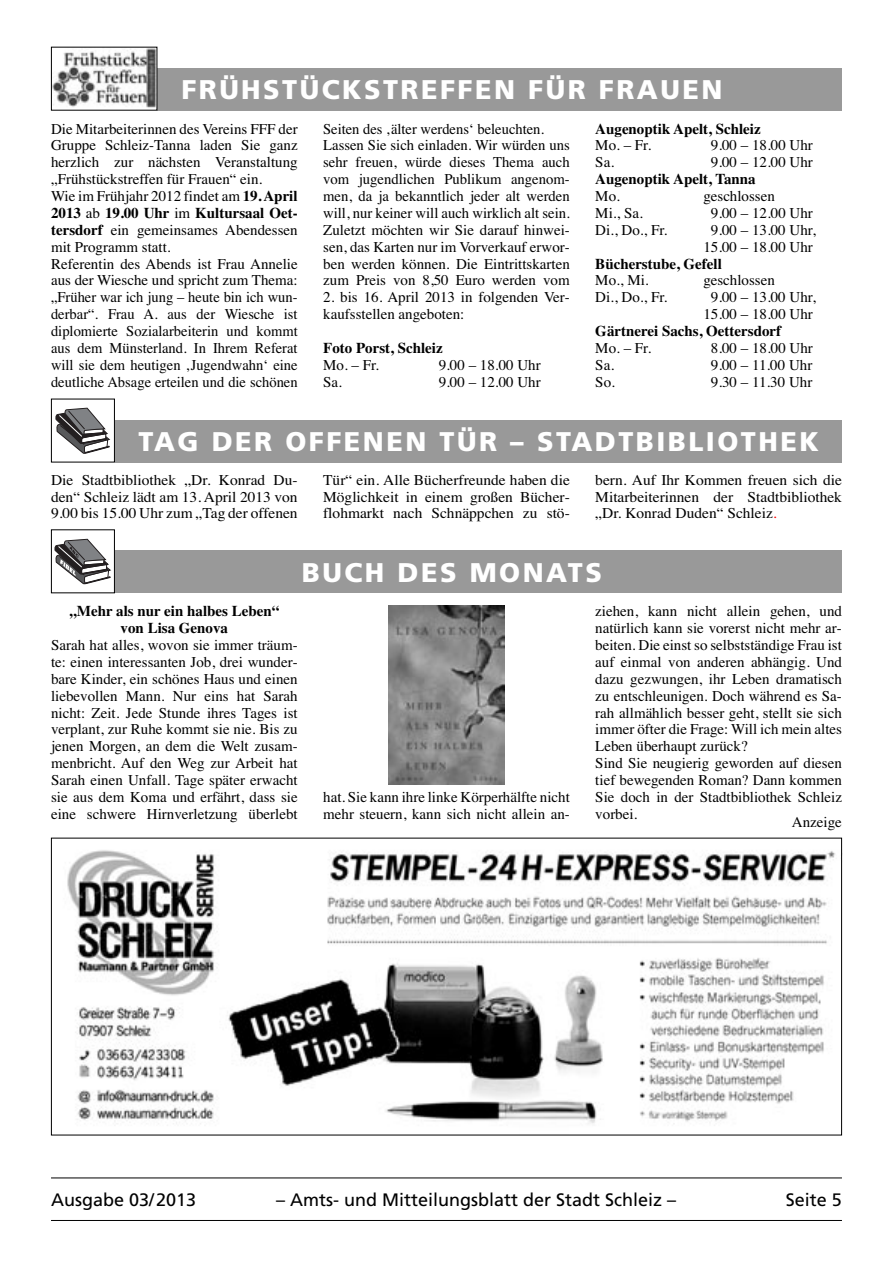
<style>
.page{position:relative;width:893px;height:1263px;background:#fff}
.page>*{position:absolute;margin:0;border:0;box-sizing:border-box;transform-origin:0 0}
.t1{font:900 27px "Frutiger";letter-spacing:.09em;color:#fff}
.t2{font:18px "Frutiger";color:#000}
.t3{font:15px/16.8px "Times";color:#000}
.t4{font:700 15px/16.8px "Times";color:#000;text-align:center}
.s1{font-weight:700}
.s2{color:#f00}
</style>
<div class="page">
<div style="left:51px;top:551px;width:791px;height:42px;background:#999"></div>
<div style="left:51px;top:530px;width:63px;height:63px;background:#fff"></div>
<svg style="left:54px;top:539px;width:57px;height:45px"></svg>
<div style="left:51px;top:529px;width:64px;height:64px;border:1px solid #000"></div>
<img style="left:389px;top:606px;width:116px;height:178px">
<div style="left:51px;top:68px;width:791px;height:43px;background:#999"></div>
<img style="left:53px;top:49px;width:102px;height:60px">
<hr style="left:51px;top:1220px;width:791px;height:1px;background:#000">
<hr style="left:51px;top:1177px;width:791px;height:1px;background:#000">
<img style="left:67px;top:850px;width:768px;height:274px">
<div style="left:51px;top:420px;width:791px;height:42px;background:#999"></div>
<div style="left:51px;top:399px;width:63px;height:63px;background:#fff"></div>
<svg style="left:55px;top:408px;width:55px;height:46px"></svg>
<div style="left:51px;top:399px;width:64px;height:63px;border:1px solid #000"></div>
<h1 class="t1" style="left:181px;top:79px;width:542px">FRÜHSTÜCKSTREFFEN FÜR FRAUEN</h1>
<p class="t3" style="left:51px;top:122px;width:248px">Die Mitarbeiterinnen des Vereins FFF der Gruppe Schleiz-Tanna laden Sie ganz herzlich zur nächsten Veranstaltung „Frühstückstreffen für Frauen“ ein.<br>Wie im Frühjahr 2012 findet am <span class="s1">19. April 2013</span> ab <span class="s1">19.00 Uhr</span> im <span class="s1">Kultursaal Oet&shy;tersdorf</span> ein gemeinsames Abendessen mit Programm statt.<br>Referentin des Abends ist Frau Annelie aus der Wiesche und spricht zum Thema: „Früher war ich jung – heute bin ich wun&shy;derbar“. Frau A. aus der Wiesche ist diplomierte Sozialarbeiterin und kommt aus dem Münsterland. In Ihrem Referat will sie dem heutigen ‚Jugendwahn‘ eine deutliche Absage erteilen und die schönen</p>
<p class="t3" style="left:323px;top:122px;width:248px">Seiten des ‚älter werdens‘ beleuchten.<br>Lassen Sie sich einladen. Wir würden uns sehr freuen, würde dieses Thema auch vom jugendlichen Publikum angenom&shy;men, da ja bekanntlich jeder alt werden will, nur keiner will auch wirklich alt sein.<br>Zuletzt möchten wir Sie darauf hinwei&shy;sen, das Karten nur im Vorverkauf erwor&shy;ben werden können. Die Eintrittskarten zum Preis von 8,50 Euro werden vom</p>
<p class="t3" style="left:323px;top:290px;width:248px">2. bis 16. April 2013 in folgenden Ver&shy;kaufsstellen angeboten:</p>
<p class="t4" style="left:323px;top:341px;width:121px">Foto Porst, Schleiz</p>
<p class="t3" style="left:323px;top:358px;width:57px">Mo. – Fr.</p>
<p class="t3" style="left:439px;top:358px;width:104px">9.00 – 18.00 Uhr</p>
<p class="t3" style="left:323px;top:375px;width:20px">Sa.</p>
<p class="t3" style="left:439px;top:375px;width:104px">9.00 – 12.00 Uhr</p>
<p class="t4" style="left:595px;top:121px;width:167px">Augenoptik Apelt, Schleiz</p>
<p class="t3" style="left:595px;top:138px;width:57px">Mo. – Fr.</p>
<p class="t3" style="left:711px;top:138px;width:104px">9.00 – 18.00 Uhr</p>
<p class="t3" style="left:595px;top:155px;width:20px">Sa.</p>
<p class="t3" style="left:711px;top:155px;width:104px">9.00 – 12.00 Uhr</p>
<p class="t4" style="left:595px;top:172px;width:162px">Augenoptik Apelt, Tanna</p>
<p class="t3" style="left:595px;top:189px;width:26px">Mo.</p>
<p class="t3" style="left:703px;top:189px;width:73px">geschlossen</p>
<p class="t3" style="left:595px;top:206px;width:49px">Mi., Sa.</p>
<p class="t3" style="left:711px;top:206px;width:104px">9.00 – 12.00 Uhr</p>
<p class="t3" style="left:595px;top:223px;width:74px">Di., Do., Fr.</p>
<p class="t3" style="left:703px;top:223px;width:114px;text-align:center">9.00 – 13.00 Uhr,<br>15.00 – 18.00 Uhr</p>
<p class="t4" style="left:595px;top:256px;width:128px">Bücherstube, Gefell</p>
<p class="t3" style="left:595px;top:273px;width:55px">Mo., Mi.</p>
<p class="t3" style="left:703px;top:273px;width:73px">geschlossen</p>
<p class="t3" style="left:595px;top:290px;width:74px">Di., Do., Fr.</p>
<p class="t3" style="left:703px;top:290px;width:114px;text-align:center">9.00 – 13.00 Uhr,<br>15.00 – 18.00 Uhr</p>
<p class="t4" style="left:595px;top:324px;width:187px">Gärtnerei Sachs, Oettersdorf</p>
<p class="t3" style="left:595px;top:341px;width:57px">Mo. – Fr.</p>
<p class="t3" style="left:711px;top:341px;width:104px">8.00 – 18.00 Uhr</p>
<p class="t3" style="left:595px;top:358px;width:20px">Sa.</p>
<p class="t3" style="left:711px;top:358px;width:103px">9.00 – 11.00 Uhr</p>
<p class="t3" style="left:595px;top:375px;width:21px">So.</p>
<p class="t3" style="left:711px;top:375px;width:103px">9.30 – 11.30 Uhr</p>
<h1 class="t1" style="left:139px;top:431px;width:682px">TAG DER OFFENEN TÜR – STADTBIBLIOTHEK</h1>
<p class="t3" style="left:51px;top:474px;width:248px;text-align:justify">Die Stadtbibliothek „Dr. Konrad Du&shy;den“ Schleiz lädt am 13. April 2013 von 9.00 bis 15.00 Uhr zum „Tag der offenen</p>
<p class="t3" style="left:323px;top:474px;width:248px;text-align:justify">Tür“ ein. Alle Bücherfreunde haben die Möglichkeit in einem großen Bücher&shy;flohmarkt nach Schnäppchen zu stö-</p>
<p class="t3" style="left:595px;top:474px;width:248px;text-align:justify">bern. Auf Ihr Kommen freuen sich die Mitarbeiterinnen der Stadtbibliothek „Dr. Konrad Duden“ Schleiz<span class="s2">.</span></p>
<h1 class="t1" style="left:302px;top:561px;width:301px">BUCH DES MONATS</h1>
<p class="t4" style="left:69px;top:604px;width:211px">„Mehr als nur ein halbes Leben“ von Lisa Genova</p>
<p class="t3" style="left:51px;top:638px;width:248px;text-align:justify">Sarah hat alles, wovon sie immer träum&shy;te: einen interessanten Job, drei wunder&shy;bare Kinder, ein schönes Haus und einen liebevollen Mann. Nur eins hat Sarah nicht: Zeit. Jede Stunde ihres Tages ist verplant, zur Ruhe kommt sie nie. Bis zu jenen Morgen, an dem die Welt zusam&shy;menbricht. Auf den Weg zur Arbeit hat Sarah einen Unfall. Tage später erwacht sie aus dem Koma und erfährt, dass sie eine schwere Hirnverletzung überlebt</p>
<p class="t3" style="left:323px;top:790px;width:248px">hat. Sie kann ihre linke Körperhälfte nicht mehr steuern, kann sich nicht allein an-</p>
<p class="t3" style="left:595px;top:604px;width:248px">ziehen, kann nicht allein gehen, und natürlich kann sie vorerst nicht mehr ar&shy;beiten. Die einst so selbstständige Frau ist auf einmal von anderen abhängig. Und dazu gezwungen, ihr Leben dramatisch zu entschleunigen. Doch während es Sa&shy;rah allmählich besser geht, stellt sie sich immer öfter die Frage: Will ich mein altes Leben überhaupt zurück?<br>Sind Sie neugierig geworden auf diesen tief bewegenden Roman? Dann kommen Sie doch in der Stadtbibliothek Schleiz vorbei.</p>
<p class="t3" style="left:792px;top:815px;width:51px">Anzeige</p>
<p class="t2" style="left:51px;top:1193px;width:147px">Ausgabe 03/2013</p>
<p class="t2" style="left:276px;top:1193px;width:401px">– Amts- und Mitteilungsblatt der Stadt Schleiz –</p>
<p class="t2" style="left:786px;top:1193px;width:58px">Seite 5</p>
</div>
